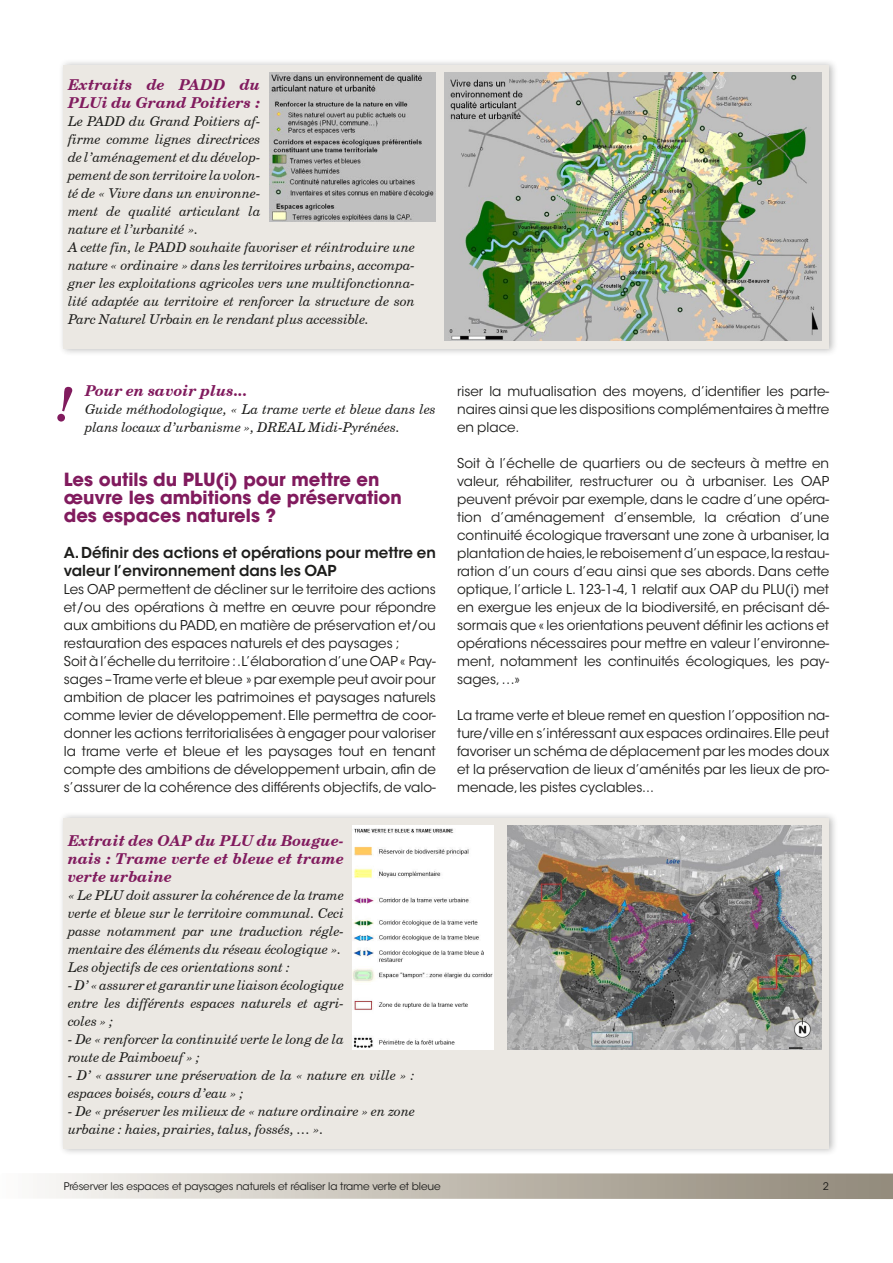
<style>
.page{position:relative;width:893px;height:1263px;background:#fff}
.page>*{position:absolute;margin:0;border:0;box-sizing:border-box;transform-origin:0 0}
.t1{font:700 18px/18px "ITC Avant Garde Std";color:#811b5e}
.t2{font:italic 700 15px/18px "Century Schoolbook BT";letter-spacing:.01em;color:#811b5e}
.t3{font:600 15px/18px "ITC Avant Garde Std";color:#1d1d1b}
.t4{font:13.5px/18px "ITC Avant Garde Std";color:#1d1d1b;text-align:justify}
.t5{font:italic 13.5px/18px "Century Schoolbook BT";color:#1d1d1b}
.t6{font:10.5px "ITC Avant Garde Std";letter-spacing:-.015em;color:#1d1d1b}
</style>
<div class="page">
<svg style="left:45px;top:1173px;width:848px;height:26px;background:#c2bcb2"></svg>
<div style="left:59px;top:811px;width:779px;height:345px;background:#1d1d1b;opacity:.3"></div>
<div style="left:64px;top:818px;width:765px;height:331px;background:#ebe8e3"></div>
<div style="left:59px;top:58px;width:779px;height:298px;background:#1d1d1b;opacity:.3"></div>
<div style="left:64px;top:65px;width:765px;height:284px;background:#ebe8e3"></div>
<img style="left:445px;top:72px;width:377px;height:268px">
<svg style="left:57px;top:387px;width:15px;height:35px"></svg>
<img style="left:269px;top:72px;width:167px;height:149px">
<img style="left:508px;top:826px;width:314px;height:224px">
<img style="left:352px;top:826px;width:142px;height:224px">
<p class="t2" style="left:68px;top:75px;width:194px">Extraits de PADD du<br>PLUi du Grand Poitiers :</p>
<p class="t5" style="left:68px;top:112px;width:348px">Le PADD du Grand Poitiers af-<br>firme comme lignes directrices<br>de l’aménagement et du dévelop-<br>pement de son territoire la volon-<br>té de « Vivre dans un environne-<br>ment de qualité articulant la<br>nature et l’urbanité ».<br>A cette fin, le PADD souhaite favoriser et réintroduire une nature « ordinaire » dans les territoires urbains, accompa&shy;gner les exploitations agricoles vers une multifonctionna&shy;lité adaptée au territoire et renforcer la structure de son Parc Naturel Urbain en le rendant plus accessible.</p>
<p class="t2" style="left:85px;top:381px;width:164px">Pour en savoir plus...</p>
<p class="t5" style="left:85px;top:400px;width:352px">Guide méthodologique, « La trame verte et bleue dans les plans locaux d’urbanisme », DREAL Midi-Pyrénées.</p>
<h1 class="t1" style="left:64px;top:470px;width:340px">Les outils du PLU(i) pour mettre en œuvre les ambitions de préservation des espaces naturels ?</h1>
<p class="t3" style="left:64px;top:544px;width:374px">A. Définir des actions et opérations pour mettre en valeur l’environnement dans les OAP</p>
<p class="t4" style="left:64px;top:580px;width:374px;text-align:left">Les OAP permettent de décliner sur le territoire des actions et/ou des opérations à mettre en œuvre pour répondre aux ambitions du PADD, en matière de préservation et/ou restauration des espaces naturels et des paysages ;<br>Soit à l’échelle du territoire : .L’élaboration d’une OAP « Pay&shy;sages – Trame verte et bleue » par exemple peut avoir pour ambition de placer les patrimoines et paysages naturels comme levier de développement. Elle permettra de coor&shy;donner les actions territorialisées à engager pour valoriser la trame verte et bleue et les paysages tout en tenant compte des ambitions de développement urbain, afin de s’assurer de la cohérence des différents objectifs, de valo-</p>
<p class="t2" style="left:68px;top:831px;width:277px;text-align:justify">Extrait des OAP du PLU du Bougue&shy;nais : Trame verte et bleue et trame verte urbaine</p>
<p class="t5" style="left:68px;top:886px;width:277px">« Le PLU doit assurer la cohérence de la trame verte et bleue sur le territoire communal. Ceci passe notamment par une traduction régle&shy;mentaire des éléments du réseau écologique ».<br>Les objectifs de ces orientations sont :</p>
<p class="t5" style="left:68px;top:976px;width:277px;text-align:justify">- D’ « assurer et garantir une liaison écologique entre les différents espaces naturels et agri&shy;coles » ;</p>
<p class="t5" style="left:68px;top:1030px;width:277px">- De « renforcer la continuité verte le long de la route de Paimboeuf » ;</p>
<p class="t5" style="left:68px;top:1066px;width:348px">- D’ « assurer une préservation de la « nature en ville » : espaces boisés, cours d’eau » ;</p>
<p class="t5" style="left:68px;top:1102px;width:348px">- De « préserver les milieux de « nature ordinaire » en zone urbaine : haies, prairies, talus, fossés, … ».</p>
<p class="t4" style="left:457px;top:382px;width:374px">riser la mutualisation des moyens, d’identifier les parte&shy;naires ainsi que les dispositions complémentaires à mettre en place.</p>
<p class="t4" style="left:457px;top:454px;width:374px">Soit à l’échelle de quartiers ou de secteurs à mettre en valeur, réhabiliter, restructurer ou à urbaniser. Les OAP peuvent prévoir par exemple, dans le cadre d’une opéra&shy;tion d’aménagement d’ensemble, la création d’une continuité écologique traversant une zone à urbaniser, la plantation de haies,le reboisement d’un espace,la restau&shy;ration d’un cours d’eau ainsi que ses abords. Dans cette optique, l’article L. 123-1-4, 1 relatif aux OAP du PLU(i) met en exergue les enjeux de la biodiversité, en précisant dé&shy;sormais que « les orientations peuvent définir les actions et opérations nécessaires pour mettre en valeur l’environne&shy;ment, notamment les continuités écologiques, les pay&shy;sages, …»</p>
<p class="t4" style="left:457px;top:706px;width:374px">La trame verte et bleue remet en question l’opposition na&shy;ture/ville en s’intéressant aux espaces ordinaires. Elle peut favoriser un schéma de déplacement par les modes doux et la préservation de lieux d’aménités par les lieux de pro&shy;menade, les pistes cyclables...</p>
<p class="t6" style="left:64px;top:1180px;width:378px">Préserver les espaces et paysages naturels et réaliser la trame verte et bleue</p>
<p class="t6" style="left:823px;top:1180px;width:8px">2</p>
</div>
